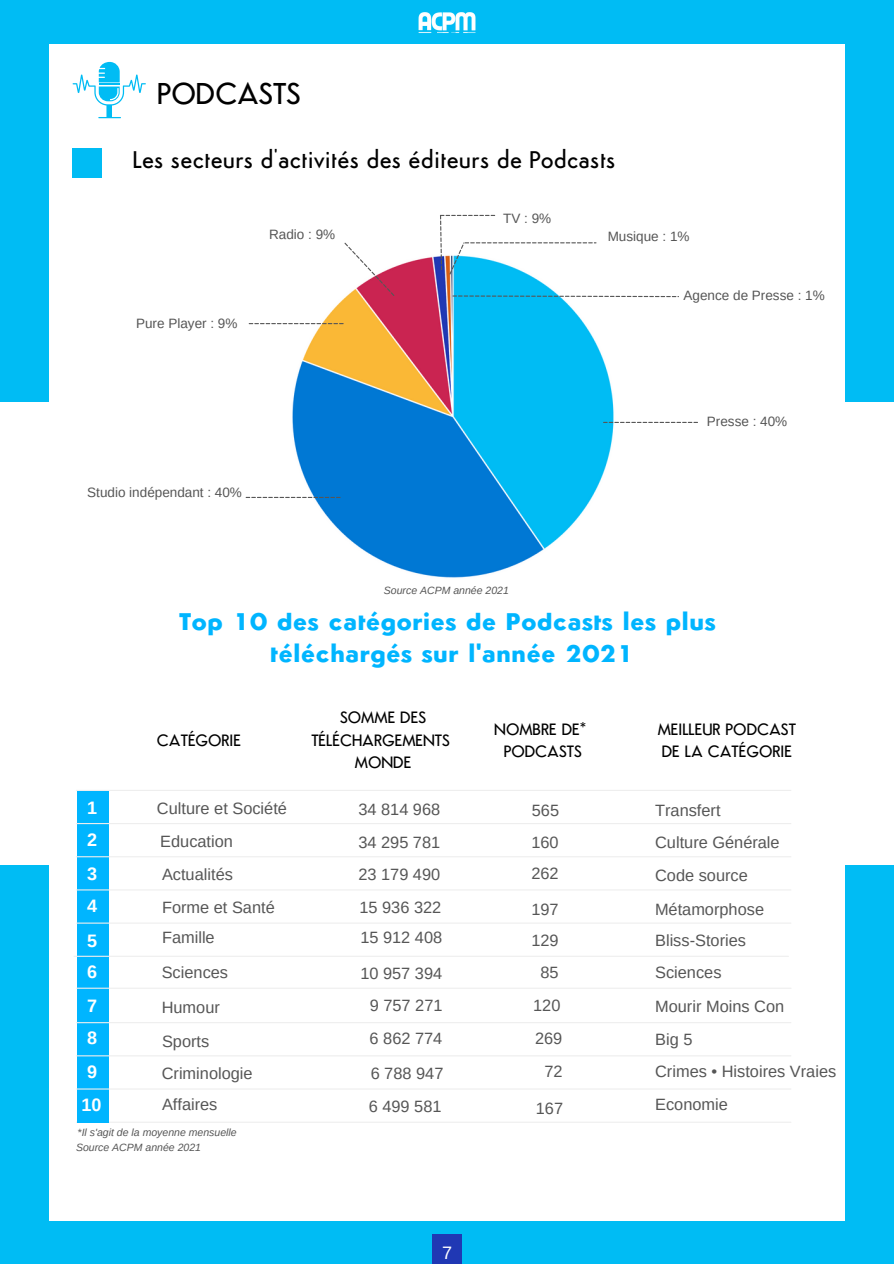
<style>
.page{position:relative;width:894px;height:1264px;background:#fff}
.page>*{position:absolute;margin:0;border:0;box-sizing:border-box;transform-origin:0 0}
.t1{font:500 30px "Semplicita";color:#000}
.t2{font:700 24px "Semplicita";color:#00b5ff}
.t3{font:500 24px "Semplicita";color:#000}
.t4{font:700 18px "Arimo";color:#fff}
.t5{font:18px "Arimo";color:#fff}
.t6{font:16.35px "Arimo";color:#565656}
.t7{font:500 16.35px/22.5px "Semplicita";color:#000;text-align:center}
.t8{font:13.5px "Arimo";color:#565656}
.t9{font:italic 10.5px "Arimo";color:#565656}
</style>
<div class="page">
<div style="left:0;top:0;width:893px;height:1263px;background:#00bcf4"></div>
<div style="left:0;top:402px;width:893px;height:463px;background:#fff"></div>
<div style="left:49px;top:44px;width:795px;height:1176px;background:#fff"></div>
<div style="left:431px;top:1234px;width:30px;height:29px;background:#2038b4"></div>
<img style="left:418px;top:12px;width:58px;height:21px">
<div style="left:73px;top:148px;width:29px;height:29px;background:#00bcf4"></div>
<hr style="left:76px;top:789px;width:714px;height:2px;background:#eee">
<hr style="left:76px;top:1121px;width:714px;height:1px;background:#eee">
<div style="left:78px;top:791px;width:31px;height:331px;background:#00b5ff"></div>
<hr style="left:76px;top:823px;width:714px;height:1px;background:#eee">
<hr style="left:76px;top:856px;width:714px;height:1px;background:#eee">
<hr style="left:76px;top:889px;width:714px;height:1px;background:#eee">
<hr style="left:76px;top:922px;width:714px;height:1px;background:#eee">
<hr style="left:74px;top:955px;width:714px;height:1px;background:#eee">
<hr style="left:77px;top:987px;width:713px;height:1px;background:#eee">
<hr style="left:76px;top:1022px;width:714px;height:1px;background:#eee">
<hr style="left:76px;top:1055px;width:714px;height:1px;background:#eee">
<hr style="left:76px;top:1088px;width:714px;height:1px;background:#eee">
<img style="left:290px;top:256px;width:331px;height:322px">
<svg style="left:249px;top:323px;width:94px;height:1px"></svg>
<svg style="left:344px;top:242px;width:50px;height:54px"></svg>
<svg style="left:440px;top:215px;width:156px;height:60px"></svg>
<svg style="left:452px;top:295px;width:226px;height:2px"></svg>
<svg style="left:603px;top:422px;width:94px;height:1px"></svg>
<svg style="left:245px;top:497px;width:95px;height:1px"></svg>
<svg style="left:73px;top:62px;width:73px;height:56px"></svg>
<p class="t1" style="left:157px;top:81px;width:145px">PODCASTS</p>
<p class="t3" style="left:133px;top:150px;width:484px">Les secteurs d'activités des éditeurs de Podcasts</p>
<p class="t8" style="left:136px;top:315px;width:103px">Pure Player : 9%</p>
<p class="t8" style="left:269px;top:227px;width:68px">Radio : 9%</p>
<p class="t8" style="left:503px;top:211px;width:49px">TV : 9%</p>
<p class="t8" style="left:87px;top:485px;width:156px">Studio indépendant : 40%</p>
<p class="t9" style="left:384px;top:584px;width:126px">Source ACPM année 2021</p>
<p class="t8" style="left:607px;top:228px;width:83px">Musique : 1%</p>
<p class="t8" style="left:683px;top:288px;width:143px">Agence de Presse : 1%</p>
<p class="t8" style="left:706px;top:414px;width:82px">Presse : 40%</p>
<p class="t2" style="left:179px;top:611px;width:538px">Top 10 des catégories de Podcasts les plus</p>
<p class="t2" style="left:270px;top:644px;width:366px">téléchargés sur l'année 2021</p>
<p class="t4" style="left:87px;top:797px;width:12px">1</p>
<p class="t4" style="left:87px;top:829px;width:12px">2</p>
<p class="t4" style="left:87px;top:863px;width:12px">3</p>
<p class="t4" style="left:87px;top:895px;width:12px">4</p>
<p class="t4" style="left:87px;top:930px;width:12px">5</p>
<p class="t4" style="left:87px;top:962px;width:12px">6</p>
<p class="t4" style="left:87px;top:995px;width:12px">7</p>
<p class="t4" style="left:87px;top:1027px;width:12px">8</p>
<p class="t4" style="left:87px;top:1061px;width:12px">9</p>
<p class="t4" style="left:81px;top:1094px;width:22px">10</p>
<p class="t7" style="left:157px;top:730px;width:86px">CATÉGORIE</p>
<p class="t7" style="left:311px;top:708px;width:140px">SOMME DES<br>TÉLÉCHARGEMENTS</p>
<p class="t7" style="left:355px;top:753px;width:58px">MONDE</p>
<p class="t7" style="left:494px;top:719px;width:94px">NOMBRE DE*</p>
<p class="t7" style="left:503px;top:741px;width:80px">PODCASTS</p>
<p class="t6" style="left:157px;top:799px;width:131px">Culture et Société</p>
<p class="t6" style="left:358px;top:800px;width:83px">34 814 968</p>
<p class="t6" style="left:531px;top:800px;width:29px">565</p>
<p class="t6" style="left:160px;top:832px;width:74px">Education</p>
<p class="t6" style="left:358px;top:833px;width:83px">34 295 781</p>
<p class="t6" style="left:531px;top:833px;width:29px">160</p>
<p class="t6" style="left:162px;top:865px;width:72px">Actualités</p>
<p class="t6" style="left:358px;top:865px;width:83px">23 179 490</p>
<p class="t6" style="left:531px;top:864px;width:29px">262</p>
<p class="t6" style="left:162px;top:898px;width:114px">Forme et Santé</p>
<p class="t6" style="left:359px;top:898px;width:83px">15 936 322</p>
<p class="t6" style="left:531px;top:900px;width:29px">197</p>
<p class="t6" style="left:162px;top:928px;width:54px">Famille</p>
<p class="t6" style="left:162px;top:962px;width:68px">Sciences</p>
<p class="t6" style="left:360px;top:928px;width:83px">15 912 408</p>
<p class="t6" style="left:531px;top:930px;width:29px">129</p>
<p class="t6" style="left:360px;top:964px;width:83px">10 957 394</p>
<p class="t6" style="left:540px;top:963px;width:20px">85</p>
<p class="t6" style="left:162px;top:997px;width:60px">Humour</p>
<p class="t6" style="left:370px;top:996px;width:74px">9 757 271</p>
<p class="t6" style="left:533px;top:996px;width:29px">120</p>
<p class="t6" style="left:162px;top:1032px;width:49px">Sports</p>
<p class="t6" style="left:369px;top:1028px;width:74px">6 862 774</p>
<p class="t6" style="left:535px;top:1028px;width:29px">269</p>
<p class="t6" style="left:162px;top:1064px;width:92px">Criminologie</p>
<p class="t6" style="left:370px;top:1064px;width:74px">6 788 947</p>
<p class="t6" style="left:544px;top:1062px;width:20px">72</p>
<p class="t6" style="left:368px;top:1097px;width:74px">6 499 581</p>
<p class="t6" style="left:535px;top:1099px;width:29px">167</p>
<p class="t6" style="left:162px;top:1095px;width:57px">Affaires</p>
<p class="t9" style="left:78px;top:1126px;width:161px">*Il s'agit de la moyenne mensuelle</p>
<p class="t9" style="left:76px;top:1141px;width:126px">Source ACPM année 2021</p>
<p class="t5" style="left:442px;top:1242px;width:12px">7</p>
<p class="t7" style="left:657px;top:719px;width:140px">MEILLEUR PODCAST</p>
<p class="t7" style="left:661px;top:741px;width:132px">DE LA CATÉGORIE</p>
<p class="t6" style="left:655px;top:800px;width:67px">Transfert</p>
<p class="t6" style="left:655px;top:833px;width:126px">Culture Générale</p>
<p class="t6" style="left:655px;top:865px;width:94px">Code source</p>
<p class="t6" style="left:654px;top:900px;width:111px">Métamorphose</p>
<p class="t6" style="left:655px;top:930px;width:92px">Bliss-Stories</p>
<p class="t6" style="left:655px;top:962px;width:68px">Sciences</p>
<p class="t6" style="left:655px;top:996px;width:130px">Mourir Moins Con</p>
<p class="t6" style="left:655px;top:1029px;width:39px">Big 5</p>
<p class="t6" style="left:655px;top:1062px;width:182px">Crimes • Histoires Vraies</p>
<p class="t6" style="left:655px;top:1095px;width:74px">Economie</p>
</div>
